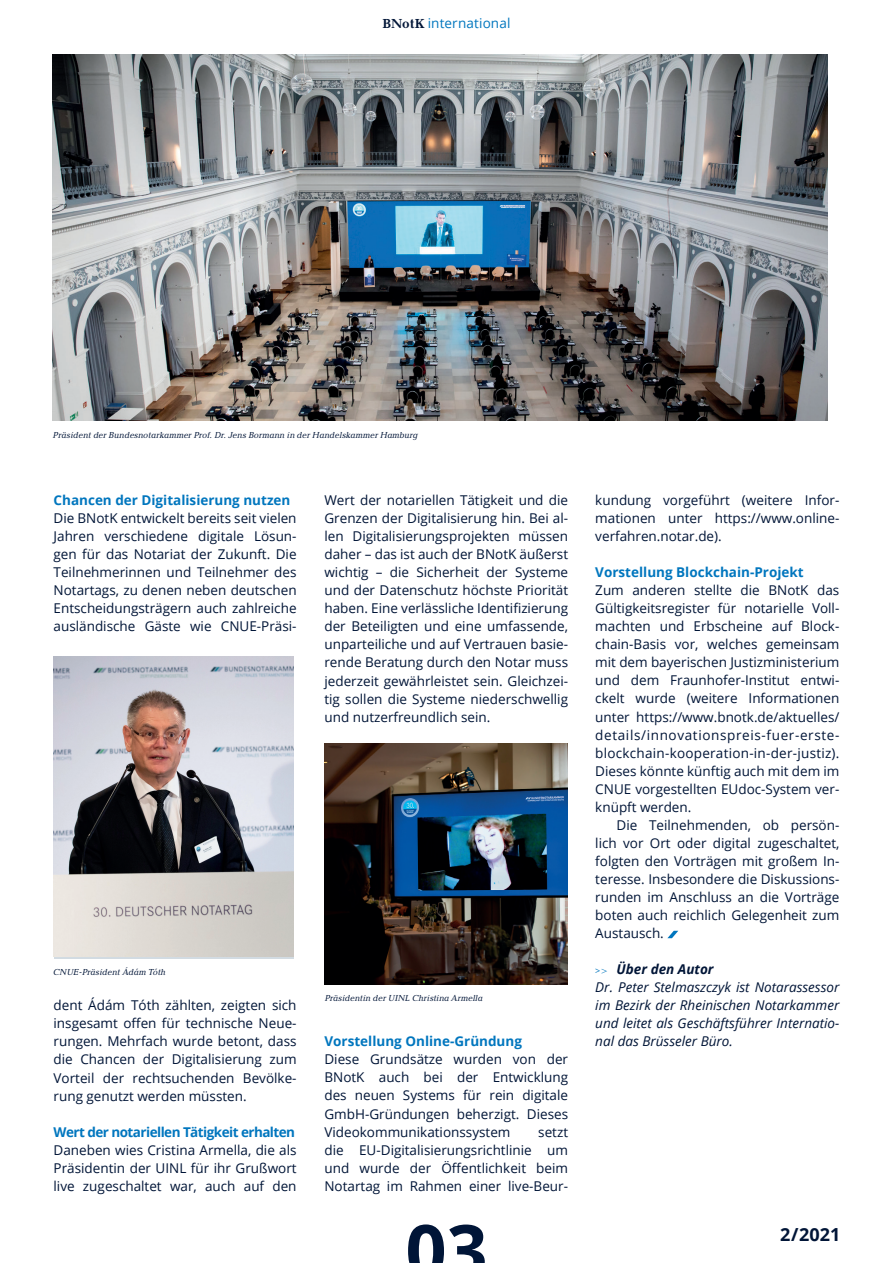
<style>
.page{position:relative;width:893px;height:1263px;background:#fff}
.page>*{position:absolute;margin:0;border:0;box-sizing:border-box;transform-origin:0 0}
.t1{font:700 72px "Open Sans";color:#001537}
.t2{font:700 18px "Open Sans";color:#001537}
.t3{font:13.5px/18px "Open Sans";color:#001537;text-align:justify}
.t4{font:italic 13.5px/18px "Open Sans";color:#001537}
.t5{font:700 13.5px "Open Sans";color:#0076be}
.t6{font:700 13.5px "Open Sans";letter-spacing:-.04em;color:#0076be}
.t7{font:13.5px "Open Sans";letter-spacing:.01em;color:#0076be}
.t8{font:italic 9px "Baltica";color:#001537}
.s1{font-family:"Baltica";font-weight:700;color:#001537}
.s2{font-style:normal;font-size:9px;color:#0076be}
.s3{font-family:"Baltica";font-size:9px;color:#0076be}
.s4{font-weight:700}
</style>
<div class="page">
<svg style="left:667px;top:931px;width:11px;height:7px"></svg>
<img style="left:53px;top:54px;width:774px;height:367px">
<img style="left:54px;top:656px;width:240px;height:300px">
<img style="left:325px;top:743px;width:243px;height:241px">
<p class="t7" style="left:383px;top:14px;width:129px"><span class="s1">BNotK</span> international</p>
<p class="t8" style="left:53px;top:429px;width:367px">Präsident der Bundesnotarkammer Prof. Dr. Jens Bormann in der Handelskammer Hamburg</p>
<p class="t5" style="left:54px;top:491px;width:238px">Chancen der Digitalisierung nutzen</p>
<p class="t3" style="left:54px;top:509px;width:245px">Die BNotK entwickelt bereits seit vielen Jahren verschiedene digitale Lösun&shy;gen für das Notariat der Zukunft. Die Teilnehmerinnen und Teilnehmer des Notartags, zu denen neben deutschen Entscheidungsträgern auch zahlreiche ausländische Gäste wie CNUE-Präsi-</p>
<p class="t3" style="left:324px;top:491px;width:245px">Wert der notariellen Tätigkeit und die Grenzen der Digitalisierung hin. Bei al&shy;len Digitalisierungsprojekten müssen daher – das ist auch der BNotK äußerst wichtig – die Sicherheit der Systeme und der Datenschutz höchste Priorität haben. Eine verlässliche Identifizierung der Beteiligten und eine umfassende, unparteiliche und auf Vertrauen basie&shy;rende Beratung durch den Notar muss jederzeit gewährleistet sein. Gleichzei&shy;tig sollen die Systeme niederschwellig und nutzerfreundlich sein.</p>
<p class="t8" style="left:53px;top:967px;width:114px">CNUE-Präsident Ádám Tóth</p>
<p class="t3" style="left:54px;top:996px;width:245px">dent Ádám Tóth zählten, zeigten sich insgesamt offen für technische Neue&shy;rungen. Mehrfach wurde betont, dass die Chancen der Digitalisierung zum Vorteil der rechtsuchenden Bevölke&shy;rung genutzt werden müssten.</p>
<p class="t6" style="left:54px;top:1122px;width:243px">Wert der notariellen Tätigkeit erhalten</p>
<p class="t3" style="left:54px;top:1140px;width:245px">Daneben wies Cristina Armella, die als Präsidentin der UINL für ihr Grußwort live zugeschaltet war, auch auf den</p>
<p class="t8" style="left:325px;top:992px;width:160px">Präsidentin der UINL Christina Armella</p>
<p class="t5" style="left:324px;top:1032px;width:199px">Vorstellung Online-Gründung</p>
<p class="t3" style="left:324px;top:1050px;width:245px">Diese Grundsätze wurden von der BNotK auch bei der Entwicklung des neuen Systems für rein digitale GmbH-Gründungen beherzigt. Dieses Videokommunikationssystem</p>
<p class="t3" style="left:324px;top:1122px;width:245px;text-indent:214px">setzt die EU-Digitalisierungsrichtlinie um und wurde der Öffentlichkeit beim Notartag im Rahmen einer live-Beur-</p>
<h1 class="t1" style="left:405px;top:1200px;width:84px">03</h1>
<p class="t3" style="left:595px;top:491px;width:246px">kundung vorgeführt (weitere Infor&shy;mationen unter https://www.online&shy;verfahren.notar.de).</p>
<p class="t5" style="left:595px;top:563px;width:210px">Vorstellung Blockchain-Projekt</p>
<p class="t3" style="left:595px;top:581px;width:246px">Zum anderen stellte die BNotK das Gültigkeitsregister für notarielle Voll&shy;machten und Erbscheine auf Block&shy;chain-Basis vor, welches gemeinsam mit dem bayerischen Justizministerium und dem Fraunhofer-Institut entwi&shy;ckelt wurde (weitere Informationen unter https://www.bnotk.de/aktuelles/ details/innovationspreis-fuer-erste&shy;blockchain-kooperation-in-der-justiz).<br>Dieses könnte künftig auch mit dem im CNUE vorgestellten EUdoc-System ver&shy;knüpft werden.</p>
<p class="t3" style="left:595px;top:815px;width:246px;text-indent:21px">Die Teilnehmenden, ob persön&shy;lich vor Ort oder digital zugeschaltet, folgten den Vorträgen mit großem In&shy;teresse. Insbesondere die Diskussions&shy;runden im Anschluss an die Vorträge boten auch reichlich Gelegenheit zum Austausch.</p>
<p class="t4" style="left:595px;top:960px;width:246px"><span class="s2">&gt;</span><span class="s3">&gt;</span> <span class="s4">Über den Autor<br></span>Dr. Peter Stelmaszczyk ist Notarassessor im Bezirk der Rheinischen Notarkammer und leitet als Geschäftsführer Internatio&shy;nal das Brüsseler Büro.</p>
<h2 class="t2" style="left:780px;top:1221px;width:62px">2/2021</h2>
</div>
